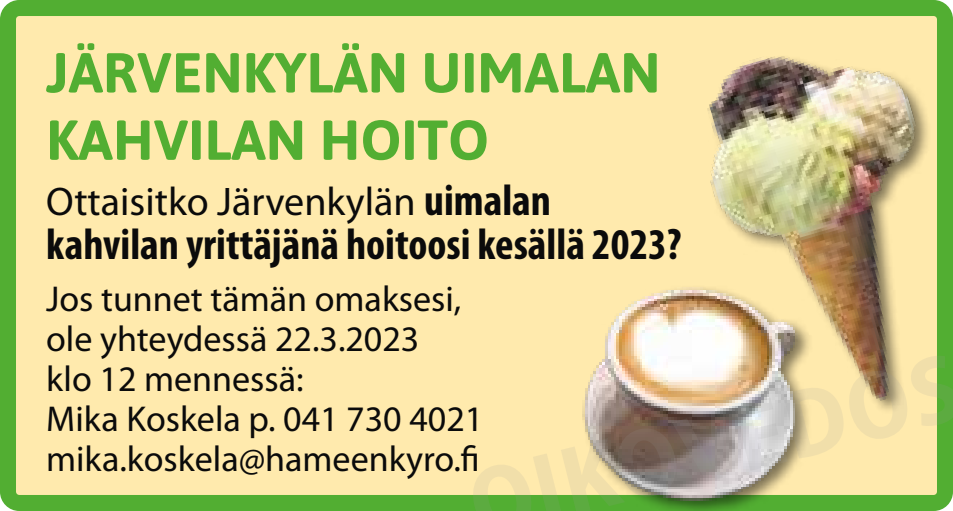
<style>
.page{position:relative;width:953px;height:511px;background:#fff}
.page>*{position:absolute;margin:0;border:0;box-sizing:border-box;transform-origin:0 0}
.t1{font:700 56px/67.2px "Asap";color:#52ae32}
.t2{font:700 condensed 44px "Myriad Pro";color:#0b0b0b}
.t3{font:40px "Myriad Pro";color:#0b0b0b}
.t4{font:36px/40px "Myriad Pro";color:#0b0b0b}
.s1{font-weight:700;font-stretch:condensed;font-size:44px}
</style>
<div class="page">
<div style="left:8px;top:8px;width:936px;height:494px;background:#ffeaad;border-radius:11px"></div>
<div style="left:0;top:0;width:952px;height:510px;border:16px solid #52ae32;border-radius:11px"></div>
<img style="left:660px;top:11px;width:292px;height:429px">
<div style="left:581px;top:284px;width:231px;height:226px;background:#000;opacity:.5"></div>
<img style="left:576px;top:287px;width:230px;height:213px">
<h1 class="t1" style="left:46px;top:36px;width:616px">JÄRVENKYLÄN UIMALAN<br>KAHVILAN HOITO</h1>
<p class="t3" style="left:46px;top:180px;width:506px">Ottaisitko Järvenkylän <span class="s1">uimalan</span></p>
<p class="t2" style="left:46px;top:220px;width:637px">kahvilan yrittäjänä hoitoosi kesällä 2023?</p>
<p class="t4" style="left:46px;top:279px;width:438px">Jos tunnet tämän omaksesi, ole yhteydessä 22.3.2023<br>klo 12 mennessä:<br>Mika Koskela p. 041 730 4021 mika.koskela@hameenkyro.fi</p>
</div>
